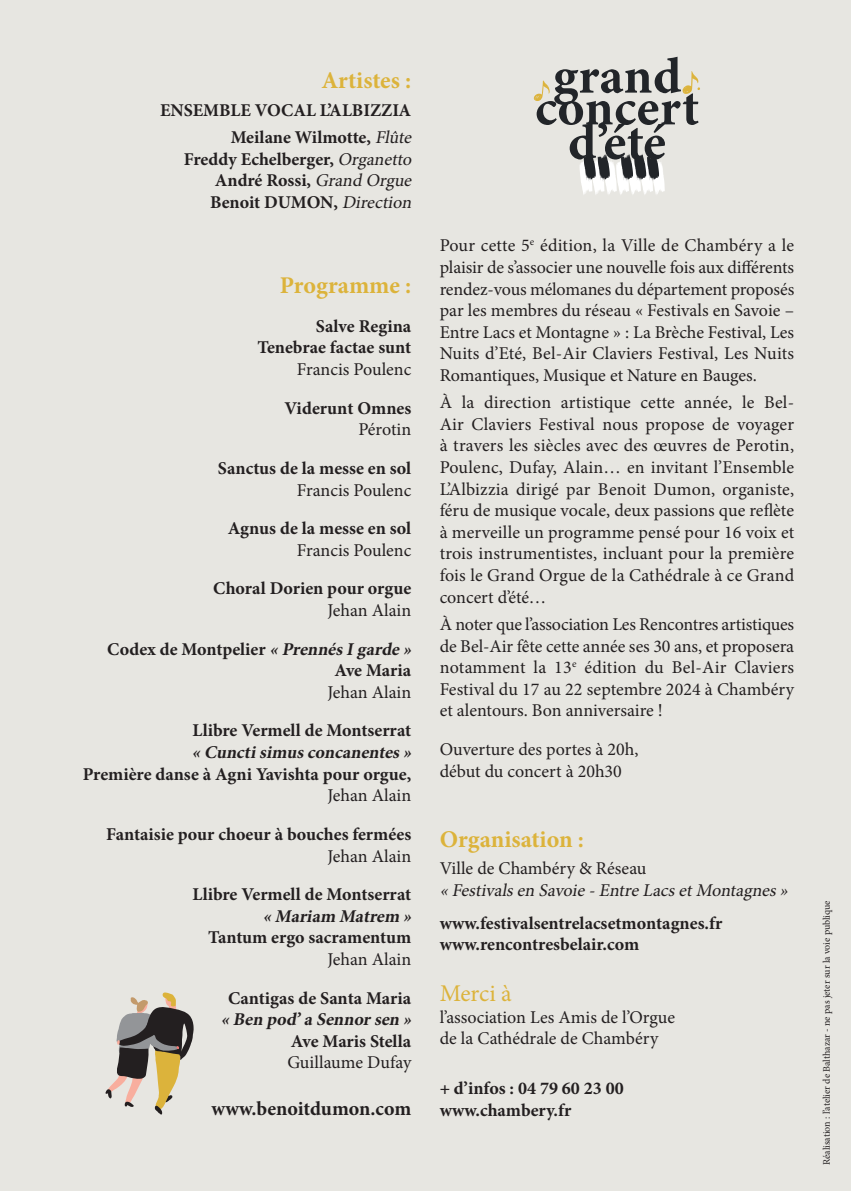
<style>
.page{position:relative;width:851px;height:1191px;background:#fff}
.page>*{position:absolute;margin:0;border:0;box-sizing:border-box;transform-origin:0 0}
.t1{font:700 24px "Minion Pro";color:#dcb33b}
.t2{font:24px "Minion Pro";letter-spacing:-.005em;color:#dcb33b}
.t3{font:700 20px "Minion Pro";color:#231f20}
.t4{font:18px/21.6px "Minion Pro";color:#231f20;text-align:justify}
.t5{font:700 18px "Minion Pro";color:#231f20}
.t6{font:italic 700 18px "Minion Pro";color:#231f20}
.t7{font:italic 18px "Minion Pro";color:#231f20}
.t8{font:10px "Minion Pro";color:#231f20}
.s1{font-weight:400;font-style:italic}
.s2{font-style:italic}
</style>
<div class="page">
<div style="left:0;top:0;width:850px;height:1191px;background:#e7e6e1"></div>
<svg style="left:533px;top:57px;width:167px;height:138px"></svg>
<svg style="left:105px;top:992px;width:89px;height:122px"></svg>
<p class="t1" style="left:321px;top:64px;width:91px">Artistes :</p>
<p class="t5" style="left:160px;top:97px;width:253px">ENSEMBLE VOCAL L’ALBIZZIA</p>
<p class="t5" style="left:231px;top:124px;width:186px">Meilane Wilmotte, <span class="s1">Flûte</span></p>
<p class="t5" style="left:184px;top:146px;width:233px">Freddy Echelberger, <span class="s1">Organetto</span></p>
<p class="t5" style="left:215px;top:168px;width:202px">André Rossi, <span class="s1">Grand Orgue</span></p>
<p class="t5" style="left:210px;top:189px;width:207px">Benoit DUMON, <span class="s1">Direction</span></p>
<p class="t1" style="left:280px;top:269px;width:133px">Programme :</p>
<p class="t5" style="left:316px;top:313px;width:97px">Salve Regina</p>
<p class="t5" style="left:257px;top:335px;width:155px">Tenebrae factae sunt</p>
<p class="t4" style="left:297px;top:358px;width:116px">Francis Poulenc</p>
<p class="t5" style="left:284px;top:395px;width:128px">Viderunt Omnes</p>
<p class="t4" style="left:358px;top:419px;width:54px">Pérotin</p>
<p class="t5" style="left:218px;top:455px;width:195px">Sanctus de la messe en sol</p>
<p class="t4" style="left:297px;top:479px;width:116px">Francis Poulenc</p>
<p class="t5" style="left:228px;top:516px;width:185px">Agnus de la messe en sol</p>
<p class="t4" style="left:297px;top:539px;width:116px">Francis Poulenc</p>
<p class="t5" style="left:213px;top:576px;width:199px">Choral Dorien pour orgue</p>
<p class="t4" style="left:327px;top:599px;width:85px">Jehan Alain</p>
<p class="t5" style="left:107px;top:636px;width:310px">Codex de Montpelier <span class="s2">« PrennésIgarde»</span></p>
<p class="t5" style="left:334px;top:658px;width:78px">Ave Maria</p>
<p class="t4" style="left:327px;top:681px;width:85px">Jehan Alain</p>
<p class="t5" style="left:192px;top:718px;width:220px">Llibre Vermell de Montserrat</p>
<p class="t6" style="left:192px;top:739px;width:225px">« Cunctisimusconcanentes»</p>
<p class="t5" style="left:83px;top:761px;width:330px">Première danse à Agni Yavishta pour orgue,</p>
<p class="t4" style="left:327px;top:785px;width:85px">Jehan Alain</p>
<p class="t5" style="left:106px;top:821px;width:306px">Fantaisie pour choeur à bouches fermées</p>
<p class="t4" style="left:327px;top:845px;width:85px">Jehan Alain</p>
<p class="t5" style="left:192px;top:881px;width:220px">Llibre Vermell de Montserrat</p>
<p class="t6" style="left:263px;top:903px;width:154px">« Mariam Matrem »</p>
<p class="t5" style="left:208px;top:925px;width:205px">Tantum ergo sacramentum</p>
<p class="t4" style="left:327px;top:948px;width:85px">Jehan Alain</p>
<p class="t5" style="left:228px;top:985px;width:185px">Cantigas de Santa Maria</p>
<p class="t6" style="left:221px;top:1006px;width:196px">« Ben pod’a Sennorsen »</p>
<p class="t5" style="left:291px;top:1028px;width:122px">Ave Maris Stella</p>
<p class="t4" style="left:287px;top:1052px;width:125px">Guillaume Dufay</p>
<p class="t3" style="left:211px;top:1094px;width:201px">www.benoitdumon.com</p>
<p class="t4" style="left:439px;top:235px;width:356px">Pour cette 5<sup>e</sup> édition, la Ville de Chambéry a le plaisir de s’associer une nouvelle fois aux différents rendez-vous mélomanes du département proposés par les membres du réseau « Festivals en Savoie – Entre Lacs et Montagne » : La Brèche Festival, Les Nuits d’Eté, Bel-Air Claviers Festival, Les Nuits Romantiques, Musique et Nature en Bauges.</p>
<p class="t4" style="left:439px;top:392px;width:356px">À la direction artistique cette année, le Bel-Air Claviers Festival nous propose de voyager à travers les siècles avec des œuvres de Perotin, Poulenc, Dufay, Alain… en invitant l’Ensemble L’Albizzia dirigé par Benoit Dumon, organiste, féru de musique vocale, deux passions que reflète à merveille un programme pensé pour 16 voix et trois instrumentistes, incluant pour la première fois le Grand Orgue de la Cathédrale à ce Grand concert d’été…</p>
<p class="t4" style="left:439px;top:613px;width:356px">À noter que l’association Les Rencontres artistiques de Bel-Air fête cette année ses 30 ans, et proposera notamment la 13<sup>e</sup> édition du Bel-Air Claviers Festival du 17 au 22 septembre 2024 à Chambéry et alentours. Bon anniversaire !</p>
<p class="t4" style="left:439px;top:738px;width:200px">Ouverture des portes à 20h,</p>
<p class="t4" style="left:439px;top:760px;width:184px">début du concert à 20h30</p>
<p class="t1" style="left:439px;top:822px;width:146px">Organisation :</p>
<p class="t4" style="left:439px;top:858px;width:208px">Ville de Chambéry &amp; Réseau</p>
<p class="t7" style="left:439px;top:878px;width:354px">« Festivalsen Savoie-EntreLacsetMontagnes »</p>
<p class="t5" style="left:439px;top:910px;width:284px">www.festivalsentrelacsetmontagnes.fr</p>
<p class="t5" style="left:439px;top:932px;width:201px">www.rencontresbelair.com</p>
<p class="t2" style="left:439px;top:977px;width:74px">Merci à</p>
<p class="t4" style="left:439px;top:1006px;width:237px">l’association Les Amis de l’Orgue</p>
<p class="t4" style="left:439px;top:1027px;width:220px">de la Cathédrale de Chambéry</p>
<p class="t5" style="left:439px;top:1075px;width:185px">+ d’infos : 04 79 60 23 00</p>
<p class="t5" style="left:439px;top:1097px;width:133px">www.chambery.fr</p>
<p class="t8" style="left:819px;top:1165px;width:267px;rotate:-90deg">Réalisation : l’atelier de Balthazar - ne pas jeter sur la voie publique</p>
</div>
